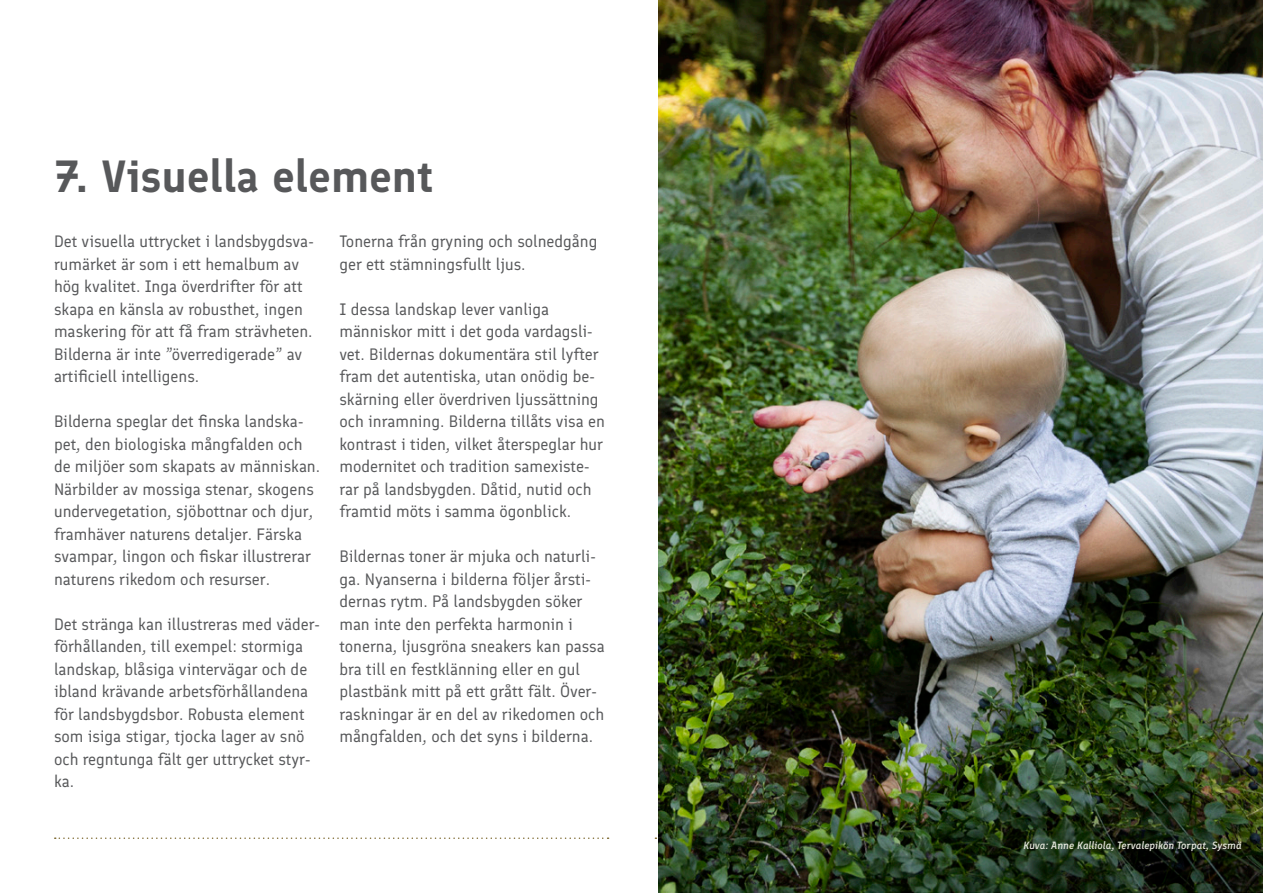
<style>
.page{position:relative;width:1263px;height:893px;background:#fff}
.page>*{position:absolute;margin:0;border:0;box-sizing:border-box;transform-origin:0 0}
.sivuotsikko{font:600 45px "Finlandica";color:#57585a}
.leipis{font:16.5px/22.5px "Finlandica";color:#57585a}
.Kuvateksti_tasaus_oikea{font:italic 500 10.5px "Finlandica";color:#e6e6dd}
</style>
<div class="page">
<svg style="left:55px;top:837px;width:554px;height:2px"></svg>
<img style="left:658px;top:0;width:605px;height:893px">
<p class="sivuotsikko" style="left:54px;top:147px;width:381px">7. Visuella element</p>
<p class="leipis" style="left:54px;top:231px;width:261px">Det visuella uttrycket i landsbygdsva&shy;rumärket är som i ett hemalbum av hög kvalitet. Inga överdrifter för att skapa en känsla av robusthet, ingen maskering för att få fram strävheten.<br>Bilderna är inte ”överredigerade” av artificiell intelligens.</p>
<p class="leipis" style="left:54px;top:411px;width:268px">Bilderna speglar det finska landska&shy;pet, den biologiska mångfalden och de miljöer som skapats av människan.<br>Närbilder av mossiga stenar, skogens undervegetation, sjöbottnar och djur, framhäver naturens detaljer. Färska svampar, lingon och fiskar illustrerar naturens rikedom och resurser.</p>
<p class="leipis" style="left:54px;top:613px;width:268px">Det stränga kan illustreras med väder&shy;förhållanden, till exempel: stormiga landskap, blåsiga vintervägar och de ibland krävande arbetsförhållandena för landsbygdsbor. Robusta element som isiga stigar, tjocka lager av snö och regntunga fält ger uttrycket styr&shy;ka.</p>
<p class="leipis" style="left:339px;top:231px;width:259px">Tonerna från gryning och solnedgång ger ett stämningsfullt ljus.</p>
<p class="leipis" style="left:339px;top:298px;width:267px">I dessa landskap lever vanliga människor mitt i det goda vardagsli&shy;vet. Bildernas dokumentära stil lyfter fram det autentiska, utan onödig be&shy;skärning eller överdriven ljussättning och inramning. Bilderna tillåts visa en kontrast i tiden, vilket återspeglar hur modernitet och tradition samexiste&shy;rar på landsbygden. Dåtid, nutid och framtid möts i samma ögonblick.</p>
<p class="leipis" style="left:339px;top:546px;width:267px">Bildernas toner är mjuka och naturli&shy;ga. Nyanserna i bilderna följer årsti&shy;dernas rytm. På landsbygden söker man inte den perfekta harmonin i tonerna, ljusgröna sneakers kan passa bra till en festklänning eller en gul plastbänk mitt på ett grått fält. Över&shy;raskningar är en del av rikedomen och mångfalden, och det syns i bilderna.</p>
<p class="Kuvateksti_tasaus_oikea" style="left:1023px;top:839px;width:220px">Kuva: Anne Kalliola, Tervalepikön Torpat, Sysmä</p>
</div>
